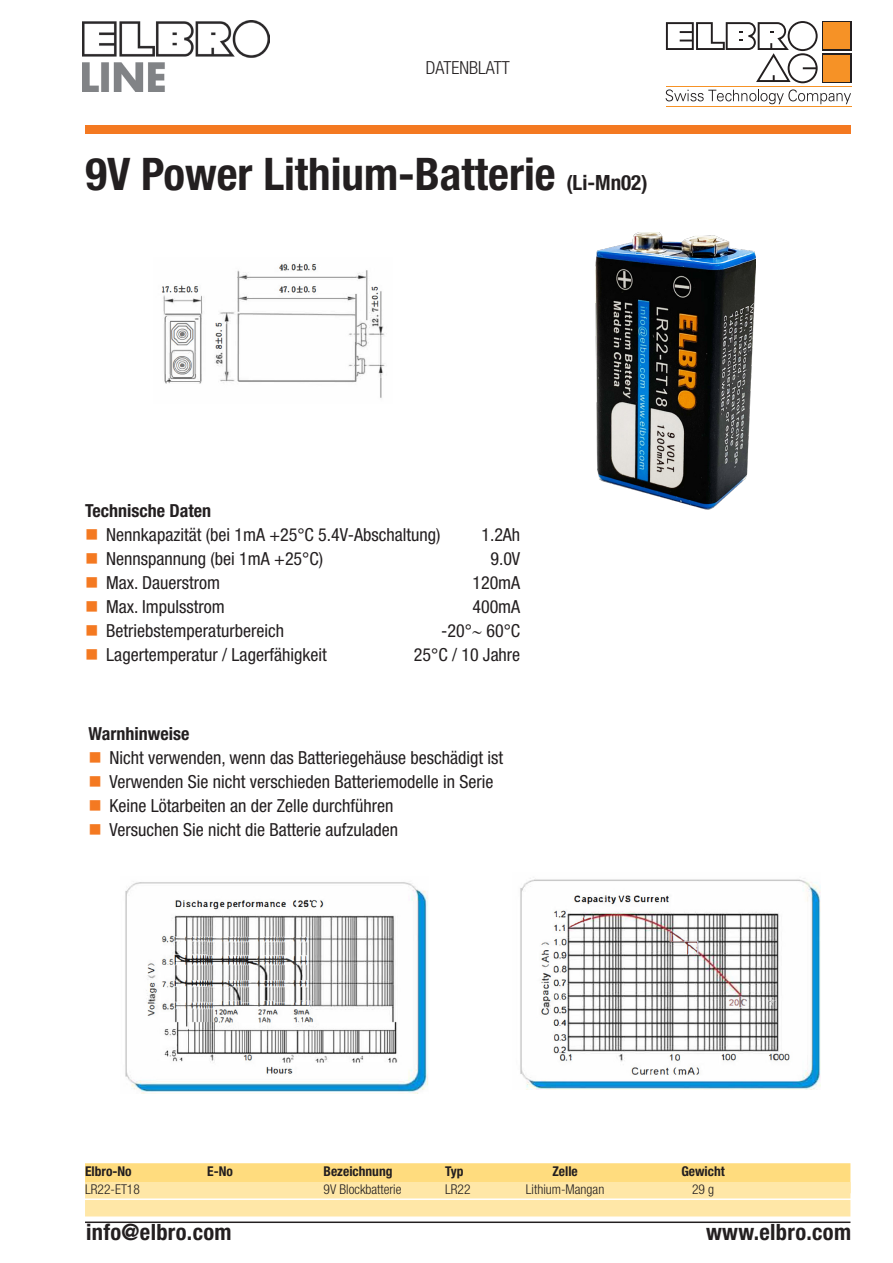
<style>
.page{position:relative;width:893px;height:1263px;background:#fff}
.page>*{position:absolute;margin:0;border:0;box-sizing:border-box;transform-origin:0 0}
.t1{font:700 condensed 45px "Helvetica Neue LT Std";color:#231f20}
.t2{font:700 condensed 22.5px "Helvetica Neue LT Std";letter-spacing:.015em;color:#231f20}
.t3{font:condensed 18px "Helvetica Neue";color:#231f20}
.t4{font:700 condensed 18px "Helvetica Neue LT Std";color:#231f20}
.t5{font:300 condensed 18px "Helvetica Neue LT Std";color:#231f20}
.t6{font:300 condensed 13.5px "Helvetica Neue LT Std";color:#231f20}
.t7{font:700 condensed 13.5px "Helvetica Neue LT Std";color:#231f20}
.s1{font-size:21px}
.s2{color:#f47921}
.s3{font-family:"Helvetica Neue LT Std"}
</style>
<div class="page">
<hr style="left:85px;top:1221px;width:765px;height:2px;background:#231f20">
<div style="left:822px;top:21px;width:30px;height:30px;background:linear-gradient(to right,#231f20,#231f20)"></div>
<svg style="left:822px;top:53px;width:30px;height:30px"></svg>
<svg style="left:666px;top:21px;width:152px;height:62px"></svg>
<div style="left:824px;top:23px;width:26px;height:26px;background:#f69226"></div>
<div style="left:824px;top:55px;width:26px;height:26px;background:#f69226"></div>
<svg style="left:666px;top:89px;width:185px;height:15px"></svg>
<hr style="left:666px;top:86px;width:185px;height:1px;background:#f69226">
<hr style="left:666px;top:106px;width:185px;height:1px;background:#f69226">
<div style="left:85px;top:125px;width:766px;height:9px;background:#f47921"></div>
<div style="left:85px;top:1163px;width:765px;height:30px;background:#ffdc7e"></div>
<div style="left:85px;top:1182px;width:765px;height:16px;background:#ffe7a7"></div>
<div style="left:85px;top:1200px;width:765px;height:16px;background:#ffe7a7"></div>
<img style="left:596px;top:233px;width:160px;height:277px">
<img style="left:83px;top:21px;width:186px;height:70px">
<img style="left:162px;top:263px;width:223px;height:135px">
<img style="left:125px;top:882px;width:303px;height:211px">
<img style="left:520px;top:878px;width:301px;height:211px">
<p class="t5" style="left:426px;top:57px;width:85px">DATENBLATT</p>
<h1 class="t1" style="left:85px;top:147px;width:564px">9V Power Lithium-Batterie <span class="s1">(Li-Mn02)</span></h1>
<p class="t4" style="left:85px;top:499px;width:127px">Technische Daten</p>
<p class="t3" style="left:85px;top:524px;width:357px"><span class="s2">■</span> Nennkapazität (bei 1mA +25°C 5.4V-Abschaltung)</p>
<p class="t3" style="left:481px;top:524px;width:40px">1.2Ah</p>
<p class="t3" style="left:85px;top:548px;width:239px"><span class="s2">■</span> Nennspannung (bei 1mA +25°C)</p>
<p class="t3" style="left:490px;top:548px;width:31px">9.0V</p>
<p class="t3" style="left:85px;top:572px;width:136px"><span class="s2">■</span> Max. Dauerstrom</p>
<p class="t3" style="left:472px;top:572px;width:49px">120mA</p>
<p class="t3" style="left:85px;top:596px;width:141px"><span class="s2">■</span> Max. Impulsstrom</p>
<p class="t3" style="left:472px;top:596px;width:49px">400mA</p>
<p class="t3" style="left:85px;top:620px;width:200px"><span class="s2">■</span> Betriebstemperaturbereich</p>
<p class="t3" style="left:441px;top:620px;width:81px">-20°∼ <span class="s3">60°C</span></p>
<p class="t3" style="left:85px;top:644px;width:243px"><span class="s2">■</span> Lagertemperatur / Lagerfähigkeit</p>
<p class="t3" style="left:414px;top:644px;width:108px">25°C / 10 Jahre</p>
<p class="t4" style="left:88px;top:723px;width:102px">Warnhinweise</p>
<p class="t3" style="left:88px;top:747px;width:416px"><span class="s2">■</span> Nicht verwenden, wenn das Batteriegehäuse beschädigt ist</p>
<p class="t3" style="left:88px;top:771px;width:406px"><span class="s2">■</span> Verwenden Sie nicht verschieden Batteriemodelle in Serie</p>
<p class="t3" style="left:88px;top:795px;width:307px"><span class="s2">■</span> Keine Lötarbeiten an der Zelle durchführen</p>
<p class="t3" style="left:88px;top:819px;width:311px"><span class="s2">■</span> Versuchen Sie nicht die Batterie aufzuladen</p>
<p class="t7" style="left:85px;top:1163px;width:48px">Elbro-No</p>
<p class="t7" style="left:207px;top:1163px;width:27px">E-No</p>
<p class="t7" style="left:324px;top:1163px;width:70px">Bezeichnung</p>
<p class="t7" style="left:445px;top:1163px;width:20px">Typ</p>
<p class="t7" style="left:552px;top:1163px;width:27px">Zelle</p>
<p class="t7" style="left:681px;top:1163px;width:45px">Gewicht</p>
<p class="t6" style="left:85px;top:1182px;width:56px">LR22-ET18</p>
<p class="t6" style="left:324px;top:1182px;width:79px">9V Blockbatterie</p>
<p class="t6" style="left:445px;top:1182px;width:27px">LR22</p>
<p class="t6" style="left:526px;top:1182px;width:80px">Lithium-Mangan</p>
<p class="t6" style="left:692px;top:1182px;width:24px">29 g</p>
<p class="t2" style="left:86px;top:1219px;width:147px">info@elbro.com</p>
<p class="t2" style="left:706px;top:1219px;width:147px">www.elbro.com</p>
</div>
